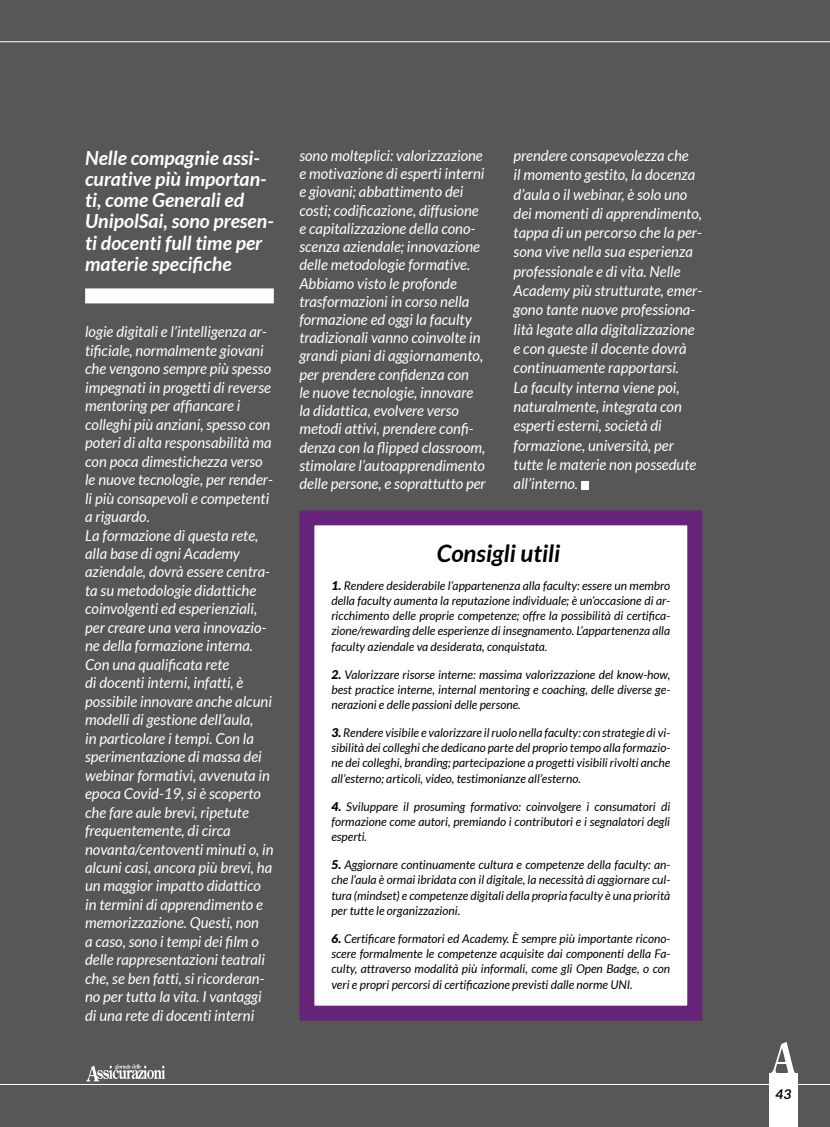
<style>
.page{position:relative;width:830px;height:1127px;background:#fff}
.page>*{position:absolute;margin:0;border:0;box-sizing:border-box;transform-origin:0 0}
.t1{font:italic 700 24px "Lato";color:#000}
.t2{font:italic 700 19.5px/21.3px "Lato";color:#fff}
.t3{font:italic 15px/18.5px "Lato";color:#fff}
.t4{font:italic 700 13.5px "Lato";color:#000}
.t5{font:italic 12px/15.3px "Lato";color:#000;text-align:justify}
.s1{font-weight:900}
</style>
<div class="page">
<div style="left:0;top:0;width:829px;height:1127px;background:#575756"></div>
<div style="left:85px;top:288px;width:189px;height:15px;background:#fff"></div>
<div style="left:580px;top:481px;width:8px;height:8px;background:#fff"></div>
<div style="left:307px;top:518px;width:387px;height:495px;background:#fff"></div>
<div style="left:299px;top:510px;width:403px;height:510px;border:15px solid #66257b"></div>
<div style="left:769px;top:1074px;width:28px;height:53px;background:#fff"></div>
<svg style="left:769px;top:1042px;width:28px;height:32px"></svg>
<svg style="left:86px;top:1064px;width:79px;height:17px"></svg>
<hr style="left:0;top:1084px;width:829px;height:1px;background:#fff">
<hr style="left:0;top:41px;width:829px;height:1px;background:#fff">
<h2 class="t2" style="left:85px;top:147px;width:190px">Nelle compagnie assi&shy;curative più importan&shy;ti, come Generali ed<br>UnipolSai, sono presen&shy;ti docenti full time per materie specifiche</h2>
<p class="t3" style="left:85px;top:323px;width:190px">logie digitali e l’intelligenza ar&shy;tificiale, normalmente giovani che vengono sempre più spesso impegnati in progetti di reverse mentoring per affiancare i colleghi più anziani, spesso con poteri di alta responsabilità ma con poca dimestichezza verso le nuove tecnologie, per render&shy;li più consapevoli e competenti a riguardo.<br>La formazione di questa rete, alla base di ogni Academy aziendale, dovrà essere centra&shy;ta su metodologie didattiche coinvolgenti ed esperienziali, per creare una vera innovazio&shy;ne della formazione interna.<br>Con una qualificata rete<br>di docenti interni, infatti, è possibile innovare anche alcuni modelli di gestione dell’aula,<br>in particolare i tempi. Con la sperimentazione di massa dei webinar formativi, avvenuta in epoca Covid-19, si è scoperto che fare aule brevi, ripetute frequentemente, di circa novanta/centoventi minuti o, in alcuni casi, ancora più brevi, ha un maggior impatto didattico in termini di apprendimento e memorizzazione. Questi, non<br>a caso, sono i tempi dei film o delle rappresentazioni teatrali che, se ben fatti, si ricorderan&shy;no per tutta la vita. I vantaggi di una rete di docenti interni</p>
<p class="t3" style="left:299px;top:147px;width:188px">sono molteplici: valorizzazione e motivazione di esperti interni e giovani; abbattimento dei costi; codificazione, diffusione e capitalizzazione della cono&shy;scenza aziendale; innovazione delle metodologie formative.<br>Abbiamo visto le profonde trasformazioni in corso nella formazione ed oggi la faculty tradizionali vanno coinvolte in grandi piani di aggiornamento, per prendere confidenza con<br>le nuove tecnologie, innovare la didattica, evolvere verso metodi attivi, prendere confi&shy;denza con la flipped classroom, stimolare l’autoapprendimento delle persone, e soprattutto per</p>
<p class="t3" style="left:513px;top:146px;width:190px;line-height:19.4px">prendere consapevolezza che<br>il momento gestito, la docenza d’aula o il webinar, è solo uno dei momenti di apprendimento, tappa di un percorso che la per&shy;sona vive nella sua esperienza professionale e di vita. Nelle<br>Academy più strutturate, emer&shy;gono tante nuove professiona&shy;lità legate alla digitalizzazione e con queste il docente dovrà continuamente rapportarsi.<br>La faculty interna viene poi, naturalmente, integrata con esperti esterni, società di formazione, università, per tutte le materie non possedute all’interno.</p>
<h1 class="t1" style="left:436px;top:539px;width:125px">Consigli utili</h1>
<p class="t5" style="left:331px;top:578px;width:340px"><span class="s1">1.</span> Rendere desiderabile l’appartenenza alla faculty: essere un membro della faculty aumenta la reputazione individuale; è un’occasione di ar&shy;ricchimento delle proprie competenze; offre la possibilità di certifica&shy;zione/rewarding delle esperienze di insegnamento. L’appartenenza alla faculty aziendale va desiderata, conquistata.</p>
<p class="t5" style="left:331px;top:667px;width:340px"><span class="s1">2.</span> Valorizzare risorse interne: massima valorizzazione del know-how, best practice interne, internal mentoring e coaching, delle diverse ge&shy;nerazioni e delle passioni delle persone.</p>
<p class="t5" style="left:331px;top:725px;width:340px"><span class="s1">3.</span> Rendere visibile e valorizzare il ruolo nella faculty: con strategie di vi&shy;sibilità dei colleghi che dedicano parte del proprio tempo alla formazio&shy;ne dei colleghi, branding; partecipazione a progetti visibili rivolti anche all’esterno; articoli, video, testimonianze all’esterno.</p>
<p class="t5" style="left:331px;top:799px;width:340px"><span class="s1">4.</span> Sviluppare il prosuming formativo: coinvolgere i consumatori di formazione come autori, premiando i contributori e i segnalatori degli esperti.</p>
<p class="t5" style="left:331px;top:857px;width:340px"><span class="s1">5.</span> Aggiornare continuamente cultura e competenze della faculty: an&shy;che l’aula è ormai ibridata con il digitale, la necessità di aggiornare cul&shy;tura (mindset) e competenze digitali della propria faculty è una priorità per tutte le organizzazioni.</p>
<p class="t5" style="left:331px;top:931px;width:340px"><span class="s1">6.</span> Certificare formatori ed Academy. È sempre più importante ricono&shy;scere formalmente le competenze acquisite dai componenti della Fa&shy;culty, attraverso modalità più informali, come gli Open Badge, o con veri e propri percorsi di certificazione previsti dalle norme UNI.</p>
<p class="t4" style="left:775px;top:1086px;width:17px">43</p>
</div>
